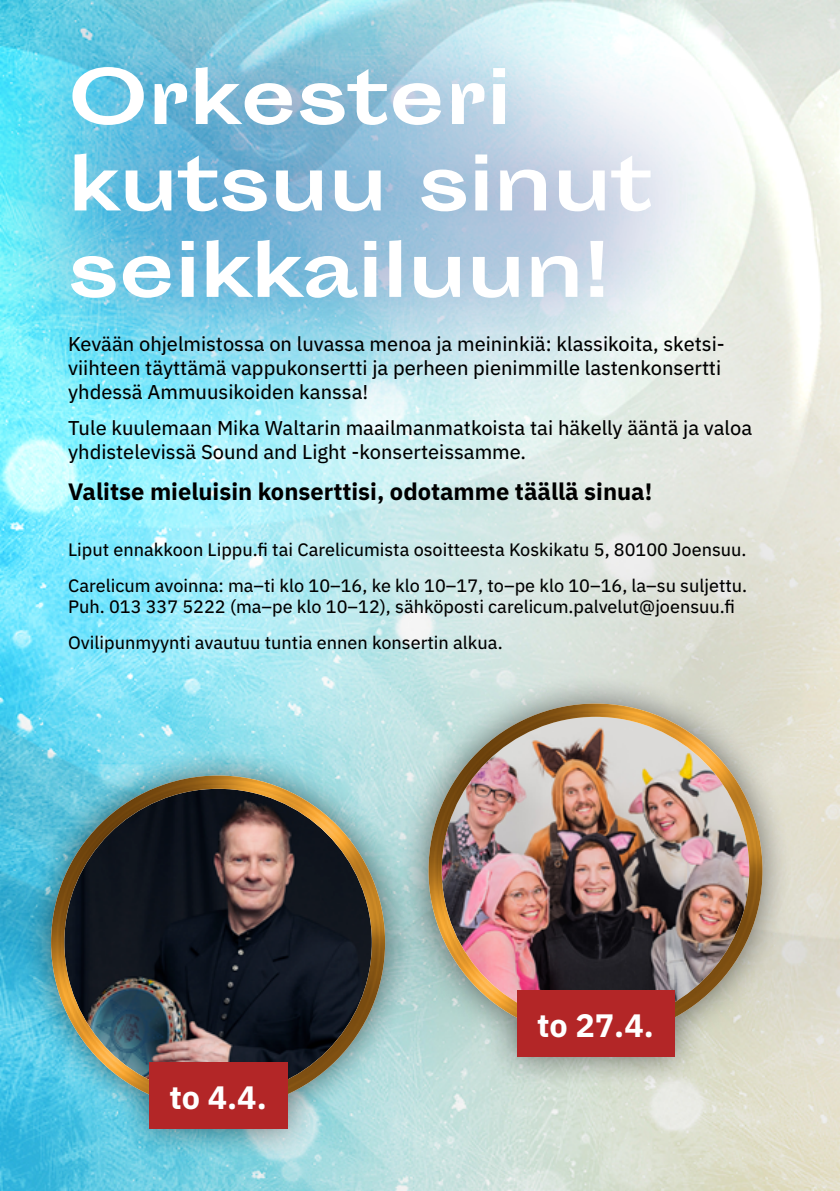
<style>
.page{position:relative;width:840px;height:1191px;background:#fff}
.page>*{position:absolute;margin:0;border:0;box-sizing:border-box;transform-origin:0 0}
.t1{font:700 72px/86.4px "Sporting Grotesque";color:#fff}
.t2{font:700 32.4px "IBM Plex Sans";color:#fff}
.t3{font:700 23.6px "IBM Plex Sans";color:#000}
.t4{font:20px/24px "IBM Plex Sans Text";color:#000}
.t5{font:18px/35.8px "IBM Plex Sans Text";color:#000}
</style>
<div class="page">
<img style="left:0;top:0;width:839px;height:1191px">
<div style="left:0;top:0;width:768px;height:422px;background:#25408f;opacity:.65"></div>
<div style="left:397px;top:673px;width:395px;height:415px;background:#000;opacity:.5"></div>
<img style="left:428px;top:703px;width:334px;height:334px">
<div style="left:516px;top:990px;width:158px;height:67px;background:#b32627"></div>
<div style="left:20px;top:745px;width:395px;height:415px;background:#000;opacity:.5"></div>
<img style="left:51px;top:775px;width:334px;height:334px">
<div style="left:149px;top:1062px;width:138px;height:67px;background:#b32627"></div>
<h1 class="t1" style="left:68px;top:56px;width:585px">Orkesteri kutsuu sinut seikkailuun!</h1>
<p class="t4" style="left:68px;top:330px;width:658px">Kevään ohjelmistossa on luvassa menoa ja meininkiä: klassikoita, sketsi&shy;viihteen täyttämä vappukonsertti ja perheen pienimmille lastenkonsertti yhdessä Ammuusikoiden kanssa!</p>
<p class="t4" style="left:68px;top:414px;width:685px">Tule kuulemaan Mika Waltarin maailmanmatkoista tai häkelly ääntä ja valoa yhdistelevissä Sound and Light -konserteissamme.</p>
<p class="t3" style="left:68px;top:473px;width:585px">Valitse mieluisin konserttisi, odotamme täällä sinua!</p>
<p class="t5" style="left:68px;top:530px;width:680px">Liput ennakkoon Lippu.fi tai Carelicumista osoitteesta Koskikatu 5, 80100 Joensuu.<br>Carelicum avoinna: ma–ti klo 10–16, ke klo 10–17, to–pe klo 10–16, la–su suljettu.</p>
<p class="t5" style="left:68px;top:587px;width:668px">Puh. 013 337 5222 (ma–pe klo 10–12), sähköposti carelicum.palvelut@joensuu.fi<br>Ovilipunmyynti avautuu tuntia ennen konsertin alkua.</p>
<h2 class="t2" style="left:169px;top:1071px;width:99px">to 4.4.</h2>
<h2 class="t2" style="left:537px;top:999px;width:118px">to 27.4.</h2>
</div>
